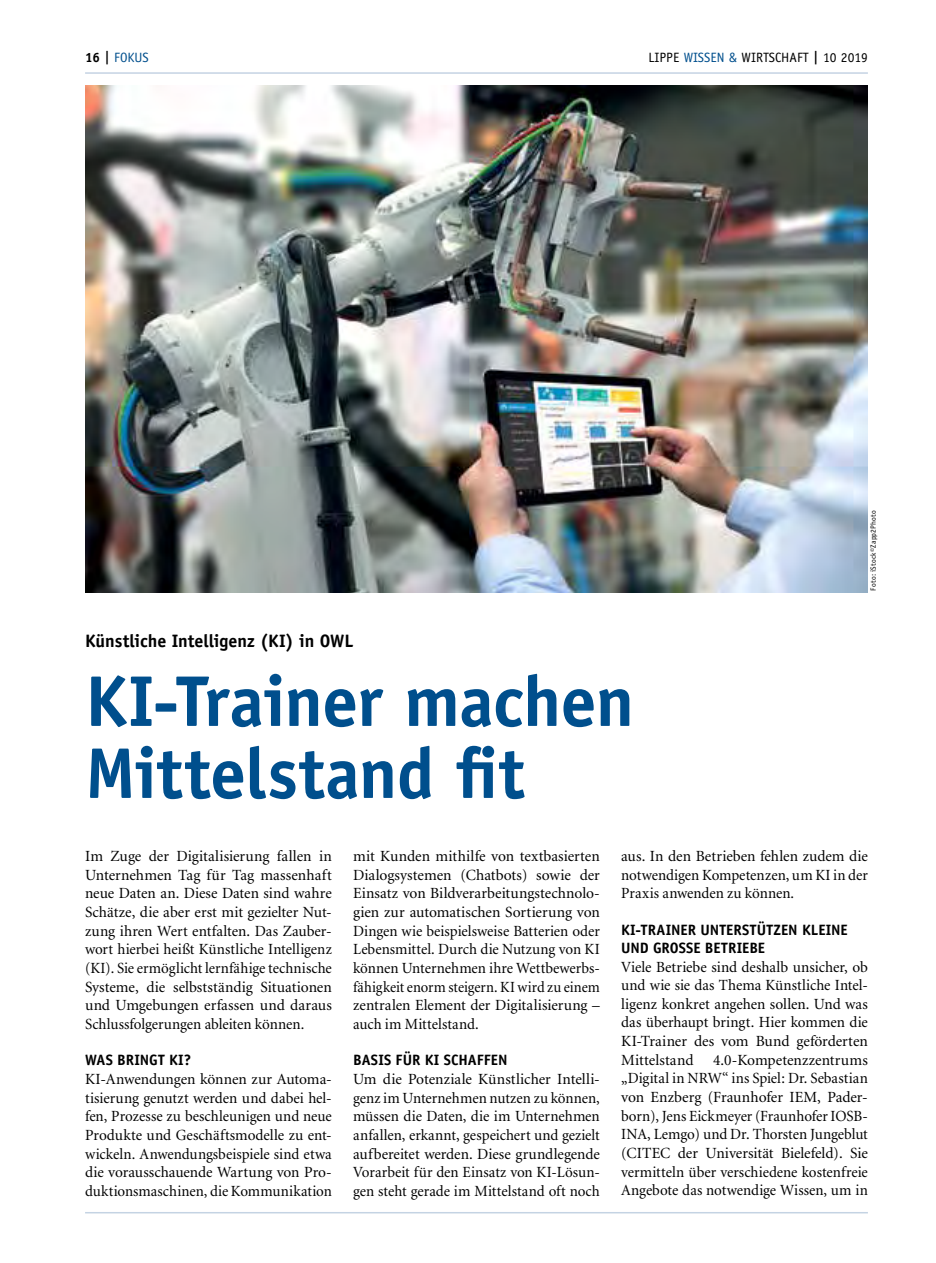
<style>
.page{position:relative;width:936px;height:1263px;background:#fff}
.page>*{position:absolute;margin:0;border:0;box-sizing:border-box;transform-origin:0 0}
.t1{font:700 72px/72px "Officina Sans";letter-spacing:-.01em;color:#004f8d}
.t2{font:700 18px "Officina Sans";color:#000}
.t3{font:15.6px/18.6px "Minion";color:#000;text-align:justify}
.t4{font:700 15px/18px "Officina Sans";letter-spacing:.005em;color:#000}
.t5{font:13.5px "Officina Sans";color:#000}
.t6{font:13.5px "Officina Sans";color:#004f8d}
.t7{font:7.5px "Officina Sans";letter-spacing:.025em;color:#000}
.s1{font-weight:700;color:#000}
.s2{color:#004f8d}
.s3{font-weight:700}
</style>
<div class="page">
<hr style="left:85px;top:72px;width:782px;height:2px;background:#c4d3e3">
<hr style="left:85px;top:1212px;width:782px;height:1px;background:#c4d3e3">
<img style="left:85px;top:85px;width:782px;height:507px">
<p class="t6" style="left:85px;top:49px;width:65px"><span class="s1">16 |</span> FOKUS</p>
<p class="t5" style="left:648px;top:49px;width:221px">LIPPE <span class="s2">WISSEN &amp;</span> WIRTSCHAFT <span class="s3">|</span> 10 2019</p>
<p class="t2" style="left:85px;top:629px;width:270px">Künstliche Intelligenz (KI) in OWL</p>
<h1 class="t1" style="left:85px;top:665px;width:550px">KI-Trainer machen<br>Mittelstand fit</h1>
<p class="t7" style="left:868px;top:590px;width:82px;rotate:-90deg">Foto: iStock©Zapp2Photo</p>
<p class="t3" style="left:85px;top:847px;width:248px">Im Zuge der Digitalisierung fallen in Unternehmen Tag für Tag massenhaft neue Daten an. Diese Daten sind wahre Schätze, die aber erst mit gezielter Nut&shy;zung ihren Wert entfalten. Das Zauber&shy;wort hierbei heißt Künstliche Intelligenz (KI). Sie ermöglicht lernfähige technische Systeme, die selbstständig Situationen und Umgebungen erfassen und daraus Schlussfolgerungen ableiten können.</p>
<p class="t4" style="left:85px;top:1051px;width:108px">WAS BRINGT KI?</p>
<p class="t3" style="left:85px;top:1070px;width:248px">KI-Anwendungen können zur Automa&shy;tisierung genutzt werden und dabei hel&shy;fen, Prozesse zu beschleunigen und neue Produkte und Geschäftsmodelle zu ent&shy;wickeln. Anwendungsbeispiele sind etwa die vorausschauende Wartung von Pro&shy;duktionsmaschinen, die Kommunikation</p>
<p class="t3" style="left:353px;top:847px;width:248px">mit Kunden mithilfe von textbasierten Dialogsystemen (Chatbots) sowie der Einsatz von Bildverarbeitungstechnolo&shy;gien zur automatischen Sortierung von Dingen wie beispielsweise Batterien oder Lebensmittel. Durch die Nutzung von KI können Unternehmen ihre Wettbewerbs&shy;fähigkeit enorm steigern. KI wird zu einem zentralen Element der Digitalisierung – auch im Mittelstand.</p>
<p class="t4" style="left:353px;top:1051px;width:156px">BASIS FÜR KI SCHAFFEN</p>
<p class="t3" style="left:353px;top:1070px;width:248px">Um die Potenziale Künstlicher Intelli&shy;genz im Unternehmen nutzen zu können, müssen die Daten, die im Unternehmen anfallen, erkannt, gespeichert und gezielt aufbereitet werden. Diese grundlegende Vorarbeit für den Einsatz von KI-Lösun&shy;gen steht gerade im Mittelstand oft noch</p>
<p class="t3" style="left:621px;top:847px;width:248px">aus. In den Betrieben fehlen zudem die notwendigen Kompetenzen, um KI in der Praxis anwenden zu können.</p>
<p class="t4" style="left:621px;top:921px;width:228px">KI-TRAINER UNTERSTÜTZEN KLEINE<br>UND GROSSE BETRIEBE</p>
<p class="t3" style="left:621px;top:958px;width:248px">Viele Betriebe sind deshalb unsicher, ob und wie sie das Thema Künstliche Intel&shy;ligenz konkret angehen sollen. Und was das überhaupt bringt. Hier kommen die KI-Trainer des vom Bund geförderten Mittelstand</p>
<p class="t3" style="left:621px;top:1051px;width:248px;text-indent:92px">4.0-Kompetenzzentrums „Digital in NRW“ ins Spiel: Dr. Sebastian von Enzberg (Fraunhofer IEM, Pader&shy;born), Jens Eickmeyer (Fraunhofer IOSB-INA, Lemgo) und Dr. Thorsten Jungeblut (CITEC der Universität Bielefeld). Sie vermitteln über verschiedene kostenfreie Angebote das notwendige Wissen, um in</p>
</div>
